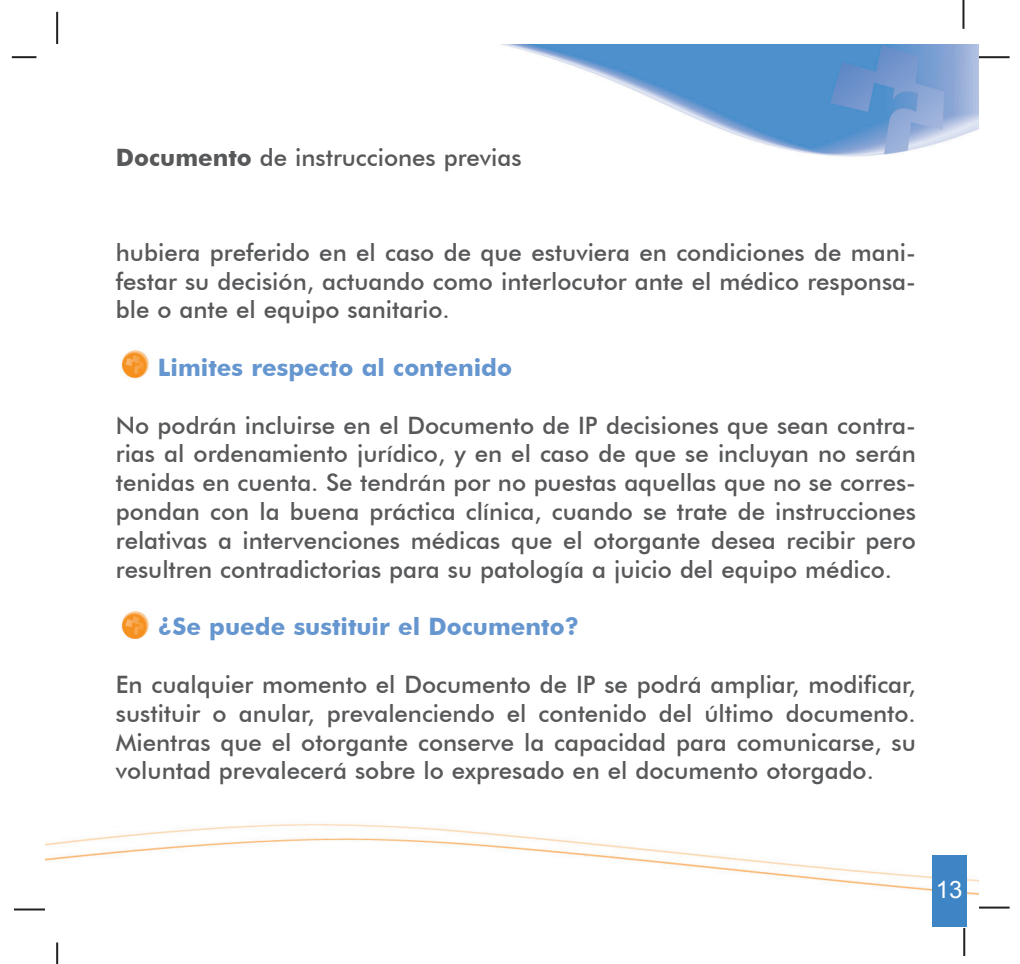
<style>
.page{position:relative;width:1020px;height:964px;background:#fff}
.page>*{position:absolute;margin:0;border:0;box-sizing:border-box;transform-origin:0 0}
.t1{font:500 24px/28.8px "Futura BT";color:#57585a;text-align:justify}
.t2{font:700 24px "Futura BT";color:#6696cf}
.t3{font:24px "Arial";color:#fff}
.s1{font-weight:700}
</style>
<div class="page">
<hr style="left:56px;top:12px;width:2px;height:32px;background:#231f20">
<hr style="left:12px;top:56px;width:24px;height:2px;background:#231f20">
<hr style="left:14px;top:908px;width:32px;height:2px;background:#231f20">
<hr style="left:56px;top:943px;width:2px;height:21px;background:#231f20">
<hr style="left:963px;top:927px;width:2px;height:29px;background:#231f20">
<hr style="left:978px;top:907px;width:32px;height:2px;background:#231f20">
<hr style="left:962px;top:0;width:2px;height:29px;background:#231f20">
<hr style="left:978px;top:56px;width:32px;height:2px;background:#231f20">
<img style="left:500px;top:44px;width:478px;height:113px">
<img style="left:46px;top:823px;width:932px;height:104px">
<div style="left:932px;top:856px;width:34px;height:72px;background:#3e85c5"></div>
<div style="left:114px;top:146px;width:448px;height:72px;background:#fff"></div>
<img style="left:121px;top:350px;width:28px;height:28px">
<img style="left:121px;top:611px;width:28px;height:28px">
<p class="t1" style="left:116px;top:143px;width:407px"><span class="s1">Documento</span> de instrucciones previas</p>
<p class="t1" style="left:116px;top:238px;width:802px">hubiera preferido en el caso de que estuviera en condiciones de mani&shy;festar su decisión, actuando como interlocutor ante el médico responsa&shy;ble o ante el equipo sanitario.</p>
<p class="t2" style="left:158px;top:353px;width:356px">Limites respecto al contenido</p>
<p class="t1" style="left:116px;top:410px;width:802px">No podrán incluirse en el Documento de IP decisiones que sean contra&shy;rias al ordenamiento jurídico, y en el caso de que se incluyan no serán tenidas en cuenta. Se tendrán por no puestas aquellas que no se corres&shy;pondan con la buena práctica clínica, cuando se trate de instrucciones relativas a intervenciones médicas que el otorgante desea recibir pero resultren contradictorias para su patología a juicio del equipo médico.</p>
<p class="t2" style="left:158px;top:612px;width:423px">¿Se puede sustituir el Documento?</p>
<p class="t1" style="left:116px;top:670px;width:802px">En cualquier momento el Documento de IP se podrá ampliar, modificar, sustituir o anular, prevalenciendo el contenido del último documento.<br>Mientras que el otorgante conserve la capacidad para comunicarse, su voluntad prevalecerá sobre lo expresado en el documento otorgado.</p>
<p class="t3" style="left:936px;top:876px;width:28px">13</p>
</div>
